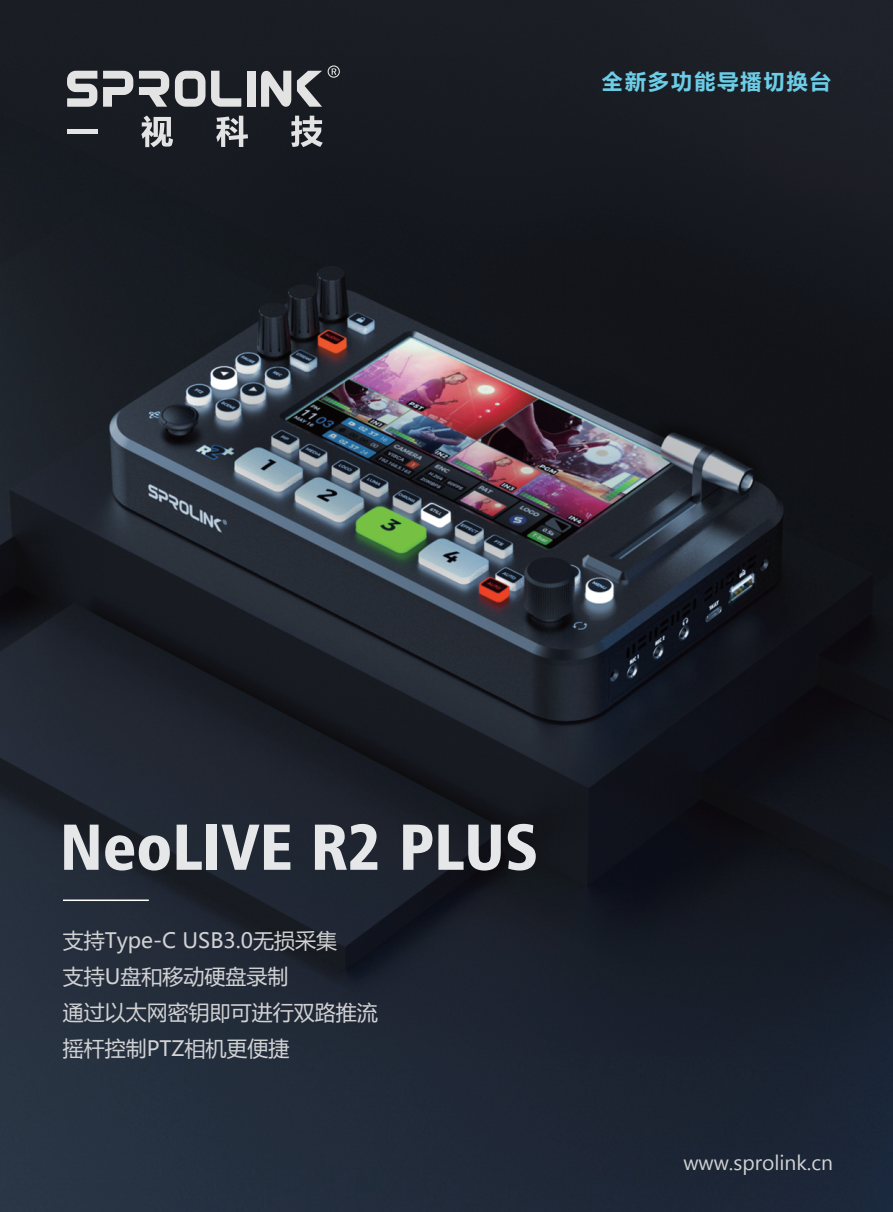
<style>
.page{position:relative;width:893px;height:1212px;background:#fff}
.page>*{position:absolute;margin:0;border:0;box-sizing:border-box;transform-origin:0 0}
.t1{font:65.1px "Humanist 777 BT Black Condensed B";color:#e6e7e9}
.t2{font:21px/36px "Microsoft Ya Hei";color:#d1d2d4}
.t3{font:21px "Gadugi";color:#d1d2d4}
.t4{font:700 21px "Microsoft Ya Hei";letter-spacing:.1em;color:#6ccde7}
</style>
<div class="page">
<img style="left:0;top:0;width:893px;height:1212px">
<svg style="left:261px;top:71px;width:30px;height:36px"></svg>
<svg style="left:103px;top:71px;width:30px;height:36px"></svg>
<svg style="left:139px;top:71px;width:30px;height:36px"></svg>
<svg style="left:297px;top:71px;width:25px;height:36px"></svg>
<svg style="left:175px;top:71px;width:66px;height:36px"></svg>
<div style="left:247px;top:71px;width:8px;height:36px;background:#e3e3e3"></div>
<svg style="left:328px;top:65px;width:12px;height:13px"></svg>
<svg style="left:67px;top:71px;width:30px;height:36px"></svg>
<div style="left:67px;top:129px;width:31px;height:5px;background:#e3e3e3"></div>
<svg style="left:141px;top:116px;width:32px;height:31px"></svg>
<svg style="left:216px;top:116px;width:32px;height:31px"></svg>
<svg style="left:291px;top:116px;width:32px;height:31px"></svg>
<hr style="left:63px;top:899px;width:86px;height:2px;background:#fff">
<p class="t4" style="left:602px;top:66px;width:230px">全新多功能导播切换台</p>
<h1 class="t1" style="left:60px;top:805px;width:480px">NeoLIVE R2 PLUS</h1>
<p class="t2" style="left:63px;top:922px;width:316px">支持Type-C USB3.0无损采集<br>支持U盘和移动硬盘录制<br>通过以太网密钥即可进行双路推流摇杆控制PTZ相机更便捷</p>
<p class="t3" style="left:683px;top:1149px;width:151px">www.sprolink.cn</p>
</div>
